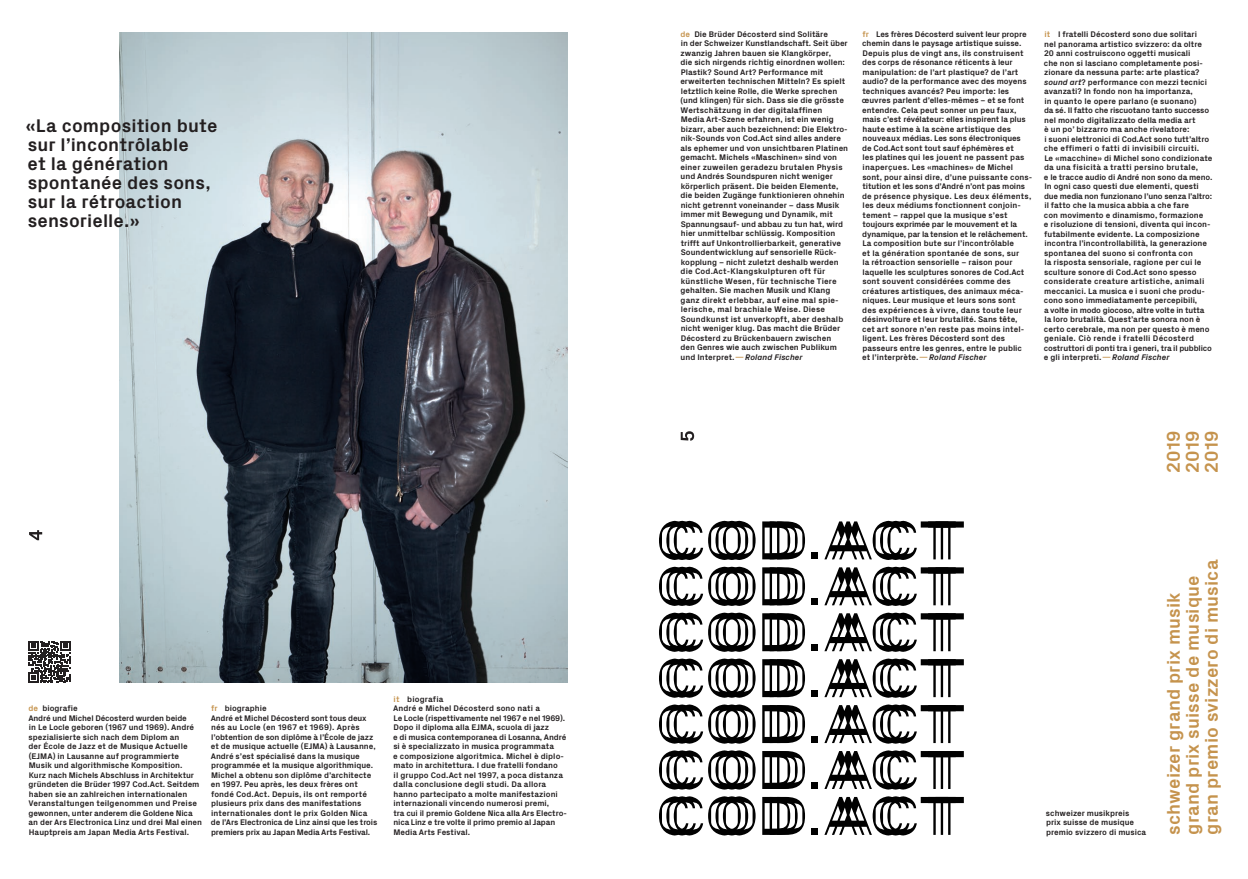
<style>
.page{position:relative;width:1248px;height:879px;background:#fff}
.page>*{position:absolute;margin:0;border:0;box-sizing:border-box;transform-origin:0 0}
.t1{font:700 18.6px/19px "Px Grotesk";letter-spacing:.005em;color:#231f20}
.t2{font:700 18.6px/19px "Px Grotesk";letter-spacing:.005em;color:#c5934d;text-align:justify}
.t3{font:700 8.2px/9.5px "Px Grotesk";color:#231f20}
.s1{color:#c5934d}
.s2{font-style:italic}
</style>
<div class="page">
<img style="left:120px;top:32px;width:447px;height:651px">
<svg style="left:680px;top:431px;width:14px;height:10px"></svg>
<svg style="left:29px;top:530px;width:13px;height:10px"></svg>
<svg style="left:811px;top:782px;width:6px;height:6px"></svg>
<svg style="left:659px;top:750px;width:96px;height:39px"></svg>
<svg style="left:762px;top:751px;width:43px;height:38px"></svg>
<svg style="left:824px;top:750px;width:139px;height:39px"></svg>
<svg style="left:811px;top:736px;width:6px;height:6px"></svg>
<svg style="left:659px;top:704px;width:96px;height:39px"></svg>
<svg style="left:762px;top:705px;width:43px;height:38px"></svg>
<svg style="left:824px;top:704px;width:139px;height:39px"></svg>
<svg style="left:811px;top:690px;width:6px;height:6px"></svg>
<svg style="left:659px;top:658px;width:96px;height:40px"></svg>
<svg style="left:762px;top:659px;width:43px;height:38px"></svg>
<svg style="left:824px;top:658px;width:139px;height:40px"></svg>
<svg style="left:811px;top:644px;width:6px;height:6px"></svg>
<svg style="left:659px;top:612px;width:96px;height:40px"></svg>
<svg style="left:762px;top:613px;width:43px;height:38px"></svg>
<svg style="left:824px;top:612px;width:139px;height:40px"></svg>
<div style="left:811px;top:598px;width:6px;height:7px;background:#010101"></div>
<svg style="left:659px;top:567px;width:96px;height:39px"></svg>
<svg style="left:762px;top:567px;width:43px;height:38px"></svg>
<svg style="left:824px;top:567px;width:139px;height:39px"></svg>
<div style="left:811px;top:552px;width:6px;height:7px;background:#010101"></div>
<svg style="left:659px;top:521px;width:96px;height:39px"></svg>
<svg style="left:762px;top:521px;width:43px;height:38px"></svg>
<svg style="left:824px;top:521px;width:139px;height:39px"></svg>
<div style="left:811px;top:827px;width:6px;height:7px;background:#010101"></div>
<svg style="left:659px;top:796px;width:96px;height:39px"></svg>
<svg style="left:762px;top:797px;width:43px;height:38px"></svg>
<svg style="left:824px;top:796px;width:139px;height:39px"></svg>
<svg style="left:28px;top:641px;width:42px;height:42px"></svg>
<h1 class="t1" style="left:25px;top:115px;width:193px">«La composition bute sur l’incontrôlable<br>et la génération spontanée des sons, sur la rétroaction sensorielle.»</h1>
<p class="t3" style="left:28px;top:703px;width:175px"><span class="s1">de</span> biografie<br>André und Michel Décosterd wurden beide<br>in Le Locle geboren (1967 und 1969). André spezialisierte sich nach dem Diplom an<br>der École de Jazz et de Musique Actuelle (EJMA) in Lausanne auf programmierte Musik und algorithmische Komposition.<br>Kurz nach Michels Abschluss in Architektur gründeten die Brüder 1997 Cod.Act. Seitdem haben sie an zahlreichen internationalen Veranstaltungen teilgenommen und Preise gewonnen, unter anderem die Goldene Nica an der Ars Electronica Linz und drei Mal einen Hauptpreis am Japan Media Arts Festival.</p>
<p class="t3" style="left:211px;top:703px;width:168px"><span class="s1">fr</span> biographie<br>André et Michel Décosterd sont tous deux nés au Locle (en 1967 et 1969). Après l’obtention de son diplôme à l’École de jazz et de musique actuelle (EJMA) à Lausanne, André s’est spécialisé dans la musique programmée et la musique algorithmique.<br>Michel a obtenu son diplôme d’architecte en 1997. Peu après, les deux frères ont fondé Cod.Act. Depuis, ils ont remporté plusieurs prix dans des manifestations internationales dont le prix Golden Nica de l’Ars Electronica de Linz ainsi que les trois premiers prix au Japan Media Arts Festival.</p>
<p class="t3" style="left:393px;top:694px;width:175px"><span class="s1">it</span> biografia<br>André e Michel Décosterd sono nati a<br>Le Locle (rispettivamente nel 1967 e nel 1969).<br>Dopo il diploma alla EJMA, scuola di jazz<br>e di musica contemporanea di Losanna, André si è specializzato in musica programmata<br>e composizione algoritmica. Michel è diplo&shy;mato in architettura. I due fratelli fondano<br>il gruppo Cod.Act nel 1997, a poca distanza dalla conclusione degli studi. Da allora hanno partecipato a molte manifestazioni internazionali vincendo numerosi premi,<br>tra cui il premio Goldene Nica alla Ars Electro&shy;nica Linz e tre volte il primo premio al Japan Media Arts Festival.</p>
<p class="t3" style="left:680px;top:29px;width:169px"><span class="s1">de</span> Die Brüder Décosterd sind Solitäre<br>in der Schweizer Kunstlandschaft. Seit über zwanzig Jahren bauen sie Klangkörper,<br>die sich nirgends richtig einordnen wollen:<br>Plastik? Sound Art? Performance mit erweiterten technischen Mitteln? Es spielt letztlich keine Rolle, die Werke sprechen (und klingen) für sich. Dass sie die grösste Wertschätzung in der digitalaffinen<br>Media Art-Szene erfahren, ist ein wenig bizarr, aber auch bezeichnend: Die Elektro&shy;nik-Sounds von Cod.Act sind alles andere als ephemer und von unsichtbaren Platinen gemacht. Michels «Maschinen» sind von einer zuweilen geradezu brutalen Physis und Andrés Soundspuren nicht weniger körperlich präsent. Die beiden Elemente, die beiden Zugänge funktionieren ohnehin nicht getrennt voneinander – dass Musik immer mit Bewegung und Dynamik, mit Spannungsauf- und abbau zu tun hat, wird hier unmittelbar schlüssig. Komposition trifft auf Unkontrollierbarkeit, generative Soundentwicklung auf sensorielle Rück&shy;kopplung – nicht zuletzt deshalb werden die Cod.Act-Klangskulpturen oft für künstliche Wesen, für technische Tiere gehalten. Sie machen Musik und Klang ganz direkt erlebbar, auf eine mal spie&shy;lerische, mal brachiale Weise. Diese Soundkunst ist unverkopft, aber deshalb nicht weniger klug. Das macht die Brüder Décosterd zu Brückenbauern zwischen<br>den Genres wie auch zwischen Publikum und Interpret. <span class="s1">—</span><span class="s2">Roland Fischer</span></p>
<p class="t3" style="left:861px;top:29px;width:172px"><span class="s1">fr</span> Les frères Décosterd suivent leur propre chemin dans le paysage artistique suisse.<br>Depuis plus de vingt ans, ils construisent des corps de résonance réticents à leur manipulation: de l’art plastique? de l’art audio? de la performance avec des moyens techniques avancés? Peu importe: les œuvres parlent d’elles-mêmes – et se font entendre. Cela peut sonner un peu faux, mais c’est révélateur: elles inspirent la plus haute estime à la scène artistique des nouveaux médias. Les sons électroniques<br>de Cod.Act sont tout sauf éphémères et<br>les platines qui les jouent ne passent pas inaperçues. Les «machines» de Michel sont, pour ainsi dire, d’une puissante cons&shy;titution et les sons d’André n’ont pas moins de présence physique. Les deux éléments, les deux médiums fonctionnent conjoin&shy;tement – rappel que la musique s’est toujours exprimée par le mouvement et la dynamique, par la tension et le relâchement.<br>La composition bute sur l’incontrôlable<br>et la génération spontanée de sons, sur<br>la rétroaction sensorielle – raison pour laquelle les sculptures sonores de Cod.Act sont souvent considérées comme des créatures artistiques, des animaux méca&shy;niques. Leur musique et leurs sons sont<br>des expériences à vivre, dans toute leur désinvolture et leur brutalité. Sans tête,<br>cet art sonore n’en reste pas moins intel&shy;ligent. Les frères Décosterd sont des passeurs entre les genres, entre le public<br>et l’interprète. <span class="s1">—</span><span class="s2">Roland Fischer</span></p>
<p class="t3" style="left:1043px;top:29px;width:170px"><span class="s1">it</span> I fratelli Décosterd sono due solitari<br>nel panorama artistico svizzero: da oltre 20 anni costruiscono oggetti musicali<br>che non si lasciano completamente posi&shy;zionare da nessuna parte: arte plastica? <span class="s2">sound art</span>? performance con mezzi tecnici avanzati? In fondo non ha importanza,<br>in quanto le opere parlano (e suonano)<br>da sé. Il fatto che riscuotano tanto successo nel mondo digitalizzato della media art<br>è un po’ bizzarro ma anche rivelatore:<br>i suoni elettronici di Cod.Act sono tutt’altro che effimeri o fatti di invisibili circuiti.<br>Le «macchine» di Michel sono condizionate da una fisicità a tratti persino brutale,<br>e le tracce audio di André non sono da meno.<br>In ogni caso questi due elementi, questi due media non funzionano l’uno senza l’altro: il fatto che la musica abbia a che fare<br>con movimento e dinamismo, formazione<br>e risoluzione di tensioni, diventa qui incon&shy;futabilmente evidente. La composizione incontra l’incontrollabilità, la generazione spontanea del suono si confronta con<br>la risposta sensoriale, ragione per cui le sculture sonore di Cod.Act sono spesso considerate creature artistiche, animali meccanici. La musica e i suoni che produ&shy;cono sono immediatamente percepibili,<br>a volte in modo giocoso, altre volte in tutta la loro brutalità. Quest’arte sonora non è certo cerebrale, ma non per questo è meno geniale. Ciò rende i fratelli Décosterd costruttori di ponti tra i generi, tra il pubblico e gli interpreti. <span class="s1">—</span><span class="s2">Roland Fischer</span></p>
<h1 class="t2" style="left:1162px;top:473px;width:44px;rotate:-90deg">2019<br>2019<br>2019</h1>
<p class="t3" style="left:1045px;top:808px;width:102px">schweizer musikpreis prix suisse de musique premio svizzero di musica</p>
<h1 class="t2" style="left:1162px;top:834px;width:277px;text-align:left;rotate:-90deg">schweizer grand prix musik grand prix suisse de musique gran premio svizzero di musica</h1>
</div>
